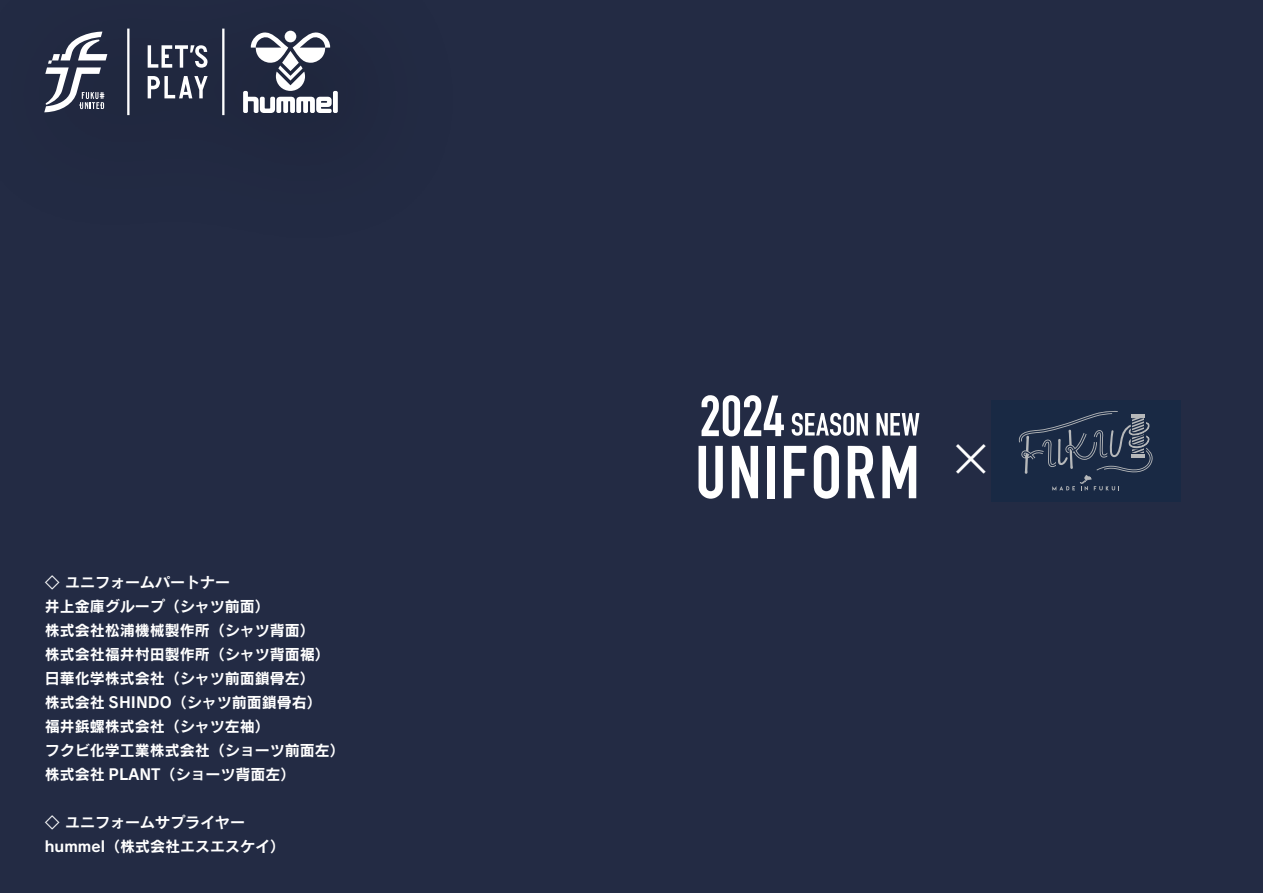
<style>
.page{position:relative;width:1263px;height:893px;background:#232b44}
.page>*{position:absolute;margin:0;border:0;box-sizing:border-box;transform-origin:0 0}
.t1{font:700 57px "DIN Condensed";color:#fff}
.t2{font:47.7px "Rodin Pro M";color:#fff}
.t3{font:15px/24px "Rodin Pro B";color:#fff}
</style>
<div class="page">
<div style="left:222px;top:29px;width:2px;height:86px;border:2px solid #fff"></div>
<svg style="left:243px;top:30px;width:95px;height:83px"></svg>
<div style="left:127px;top:29px;width:3px;height:86px;background:#fff;border:2px solid #fff"></div>
<svg style="left:148px;top:76px;width:60px;height:22px"></svg>
<svg style="left:148px;top:45px;width:60px;height:23px"></svg>
<svg style="left:44px;top:32px;width:63px;height:80px"></svg>
<div style="left:1162px;top:400px;width:19px;height:101px;background:#192944"></div>
<div style="left:991px;top:400px;width:19px;height:101px;background:#192944"></div>
<div style="left:1010px;top:400px;width:152px;height:101px;background:#192944"></div>
<svg style="left:1018px;top:411px;width:135px;height:79px"></svg>
<svg style="left:792px;top:413px;width:76px;height:23px"></svg>
<svg style="left:876px;top:413px;width:43px;height:22px"></svg>
<svg style="left:698px;top:446px;width:25px;height:53px"></svg>
<svg style="left:732px;top:446px;width:26px;height:52px"></svg>
<div style="left:767px;top:446px;width:8px;height:52px;background:#fff"></div>
<svg style="left:784px;top:446px;width:22px;height:52px"></svg>
<svg style="left:814px;top:445px;width:25px;height:54px"></svg>
<svg style="left:848px;top:446px;width:27px;height:52px"></svg>
<svg style="left:882px;top:446px;width:34px;height:52px"></svg>
<p class="t3" style="left:45px;top:570px;width:301px">◇ ユニフォームパートナー<br>井上金庫グループ（シャツ前面）<br>株式会社松浦機械製作所（シャツ背面）<br>株式会社福井村田製作所（シャツ背面裾）日華化学株式会社（シャツ前面鎖骨左）<br>株式会社 SHINDO（シャツ前面鎖骨右）<br>福井鋲螺株式会社（シャツ左袖）<br>フクビ化学工業株式会社（ショーツ前面左）株式会社 PLANT（ショーツ背面左）</p>
<p class="t3" style="left:45px;top:810px;width:242px">◇ ユニフォームサプライヤーhummel（株式会社エスエスケイ）</p>
<h1 class="t1" style="left:700px;top:378px;width:86px">2024</h1>
<h2 class="t2" style="left:947px;top:428px;width:49px">×</h2>
</div>
